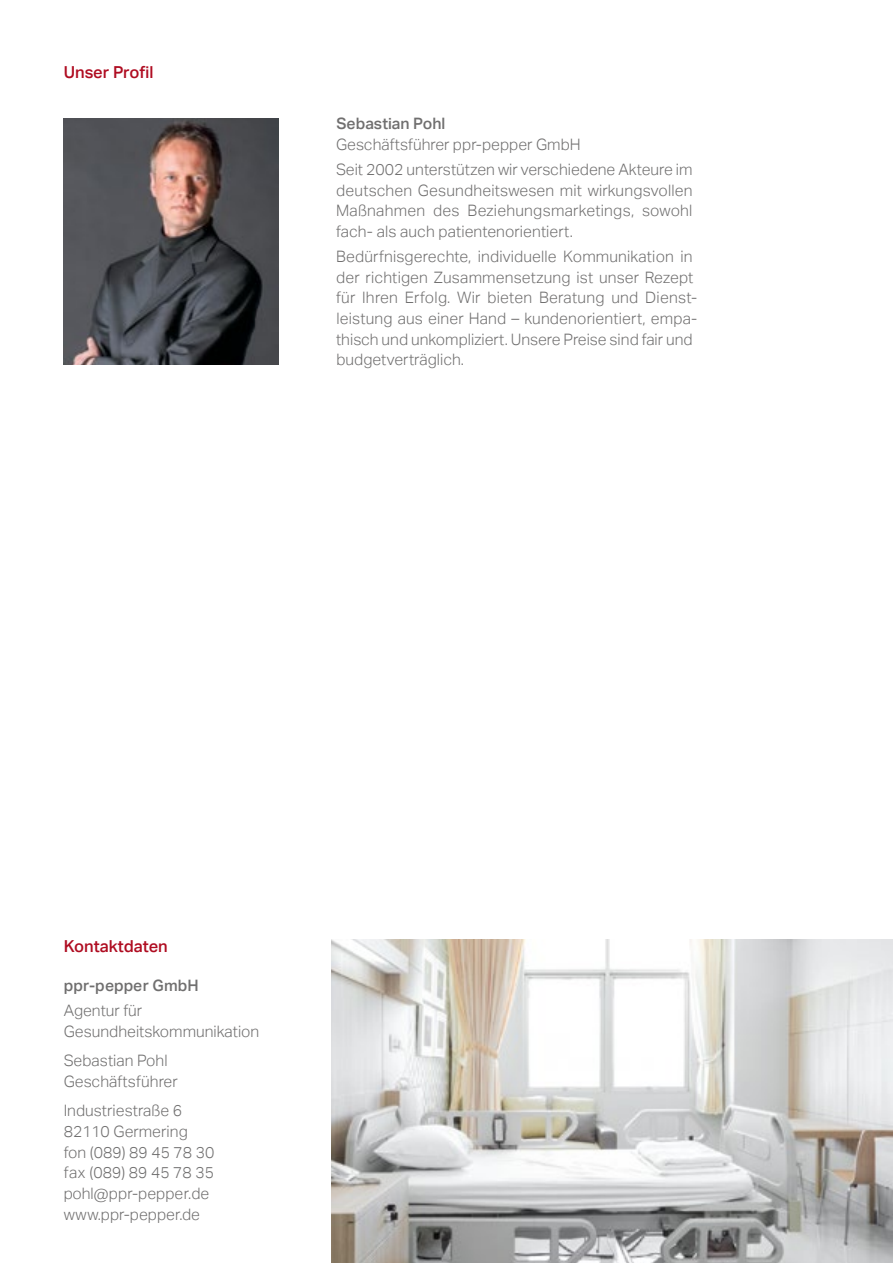
<style>
.page{position:relative;width:893px;height:1263px;background:#fff}
.page>*{position:absolute;margin:0;border:0;box-sizing:border-box;transform-origin:0 0}
.t1{font:500 16.5px "Aktiv Grotesk";color:#af0c21}
.t2{font:300 15.75px/20.7px "Aktiv Grotesk";color:#706f6f}
.t3{font:500 15.75px "Aktiv Grotesk";color:#706f6f}
</style>
<div class="page">
<img style="left:64px;top:118px;width:214px;height:247px">
<img style="left:332px;top:940px;width:561px;height:323px">
<p class="t1" style="left:64px;top:63px;width:91px">Unser Profil</p>
<p class="t3" style="left:336px;top:115px;width:110px">Sebastian Pohl</p>
<p class="t2" style="left:336px;top:132px;width:358px;line-height:24.9px">Geschäftsführer ppr-pepper GmbH<br>Seit 2002 unterstützen wir verschiedene Akteure im</p>
<p class="t2" style="left:336px;top:180px;width:358px;text-align:justify">deutschen Gesundheitswesen mit wirkungsvollen Maßnahmen des Beziehungsmarketings, sowohl fach- als auch patientenorientiert.</p>
<p class="t2" style="left:336px;top:246px;width:363px">Bedürfnisgerechte, individuelle Kommunikation in der richtigen Zusammensetzung ist unser Rezept für Ihren Erfolg. Wir bieten Beratung und Dienst&shy;leistung aus einer Hand – kundenorientiert, empa&shy;thisch und unkompliziert. Unsere Preise sind fair und budgetverträglich.</p>
<p class="t1" style="left:64px;top:936px;width:106px">Kontaktdaten</p>
<p class="t3" style="left:64px;top:977px;width:136px">ppr-pepper GmbH</p>
<p class="t2" style="left:64px;top:1000px;width:197px">Agentur für<br>Gesundheitskommunikation</p>
<p class="t2" style="left:64px;top:1050px;width:115px">Sebastian Pohl<br>Geschäftsführer</p>
<p class="t2" style="left:64px;top:1100px;width:152px">Industriestraße 6<br>82110 Germering fon (089) 89 45 78 30 fax (089) 89 45 78 35 pohl@ppr-pepper.de www.ppr-pepper.de</p>
</div>
